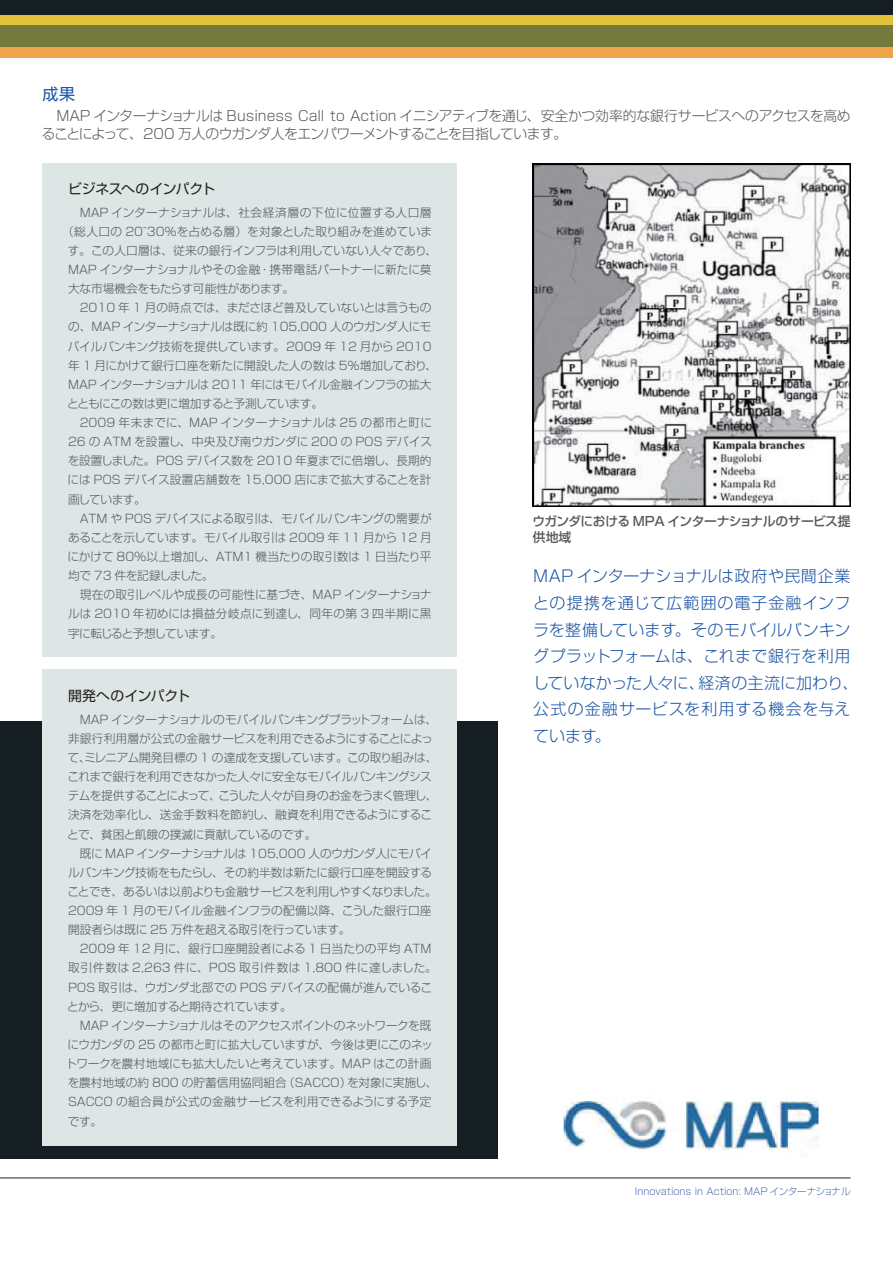
<style>
.page{position:relative;width:893px;height:1263px;background:#fff}
.page>*{position:absolute;margin:0;border:0;box-sizing:border-box;transform-origin:0 0}
.t1{font:300 15.9px/26.5px "Shin Go Pro";letter-spacing:.025em;color:#1c55a5}
.t2{font:15.9px "Shin Go Pro";color:#1c55a5}
.t3{font:300 13.8px/18.1px "Shin Go Pro";letter-spacing:-.035em;color:#57585a}
.t4{font:13.8px "Shin Go Pro";letter-spacing:-.015em;color:#231f20}
.t5{font:500 12.75px/15.9px "Shin Go Pro";letter-spacing:-.03em;color:#57585a}
.t6{font:300 11.7px/19.2px "Shin Go Pro";letter-spacing:-.01em;color:#57585a}
.t7{font:300 11.7px "Shin Go Pro";letter-spacing:-.03em;color:#57585a}
.t8{font:300 11.7px "Shin Go Pro";letter-spacing:.01em;color:#57585a}
.t9{font:300 11.7px "Shin Go Pro";letter-spacing:.03em;color:#57585a}
.t10{font:300 11.7px "Shin Go Pro";letter-spacing:.02em;color:#57585a}
.t11{font:300 11.7px "Shin Go Pro";letter-spacing:-.05em;color:#57585a}
.t12{font:300 11.7px "Shin Go Pro";letter-spacing:-.06em;color:#57585a}
.t13{font:300 9.6px "Shin Go Pro";color:#506bb3}
</style>
<div class="page">
<div style="left:0;top:0;width:893px;height:15px;background:#151f23"></div>
<div style="left:0;top:15px;width:893px;height:11px;background:#e3c23b"></div>
<div style="left:0;top:26px;width:893px;height:21px;background:#747a3e"></div>
<div style="left:0;top:47px;width:893px;height:10px;background:#eea44b"></div>
<hr style="left:0;top:1177px;width:850px;height:1px;background:#231f20">
<div style="left:0;top:721px;width:497px;height:438px;background:#151f23"></div>
<img style="left:533px;top:163px;width:317px;height:343px">
<img style="left:564px;top:1101px;width:255px;height:56px">
<div style="left:43px;top:163px;width:414px;height:493px;background:#dde6e5"></div>
<div style="left:43px;top:669px;width:414px;height:476px;background:#dde6e5"></div>
<h1 class="t2" style="left:43px;top:81px;width:34px">成果</h1>
<p class="t3" style="left:42px;top:105px;width:810px">　MAP インターナショナルは Business Call to Action イニシアティブを通じ、安全かつ効率的な銀行サービスへのアクセスを高めることによって、200 万人のウガンダ人をエンパワーメントすることを目指しています。</p>
<p class="t4" style="left:68px;top:177px;width:149px">ビジネスへのインパクト</p>
<p class="t9" style="left:68px;top:203px;width:365px">　MAP インターナショナルは、社会経済層の下位に位置する人口層</p>
<p class="t8" style="left:62px;top:222px;width:371px">（総人口の 20~30%を占める層）を対象とした取り組みを進めていま</p>
<p class="t6" style="left:68px;top:239px;width:371px">す。この人口層は、従来の銀行インフラは利用していない人々であり、</p>
<p class="t6" style="left:68px;top:259px;width:365px">MAP インターナショナルやその金融・携帯電話パートナーに新たに莫</p>
<p class="t6" style="left:68px;top:278px;width:228px">大な市場機会をもたらす可能性があります。</p>
<p class="t6" style="left:68px;top:297px;width:365px">　2010 年 1 月の時点では、まださほど普及していないとは言うもの</p>
<p class="t6" style="left:68px;top:316px;width:365px">の、MAP インターナショナルは既に約 105,000 人のウガンダ人にモ</p>
<p class="t6" style="left:68px;top:335px;width:365px">バイルバンキング技術を提供しています。2009 年 12 月から 2010</p>
<p class="t6" style="left:68px;top:354px;width:371px">年 1 月にかけて銀行口座を新たに開設した人の数は 5%増加しており、</p>
<p class="t7" style="left:68px;top:375px;width:365px">MAP インターナショナルは 2011 年にはモバイル金融インフラの拡大</p>
<p class="t11" style="left:67px;top:394px;width:257px">とともにこの数は更に増加すると予測しています。</p>
<p class="t6" style="left:68px;top:412px;width:366px">　2009 年末までに、MAP インターナショナルは 25 の都市と町に</p>
<p class="t6" style="left:68px;top:431px;width:366px">26 の ATM を設置し、中央及び南ウガンダに 200 の POS デバイス</p>
<p class="t6" style="left:68px;top:450px;width:365px">を設置しました。POS デバイス数を 2010 年夏までに倍増し、長期的</p>
<p class="t6" style="left:68px;top:469px;width:365px">には POS デバイス設置店舗数を 15,000 店にまで拡大することを計</p>
<p class="t6" style="left:68px;top:488px;width:79px">画しています。</p>
<p class="t6" style="left:68px;top:507px;width:365px">　ATM や POS デバイスによる取引は、モバイルバンキングの需要が</p>
<p class="t6" style="left:68px;top:526px;width:365px">あることを示しています。モバイル取引は 2009 年 11 月から 12 月</p>
<p class="t6" style="left:68px;top:545px;width:365px">にかけて 80%以上増加し、ATM1 機当たりの取引数は 1 日当たり平</p>
<p class="t7" style="left:68px;top:566px;width:147px">均で 73 件を記録しました。</p>
<p class="t6" style="left:68px;top:584px;width:365px">　現在の取引レベルや成長の可能性に基づき、MAP インターナショナ</p>
<p class="t10" style="left:68px;top:604px;width:365px">ルは 2010 年初めには損益分岐点に到達し、同年の第 3 四半期に黒</p>
<p class="t12" style="left:68px;top:623px;width:156px">字に転じると予想しています。</p>
<p class="t4" style="left:68px;top:684px;width:124px">開発へのインパクト</p>
<p class="t6" style="left:65px;top:708px;width:374px">　MAP インターナショナルのモバイルバンキングプラットフォームは、非銀行利用層が公式の金融サービスを利用できるようにすることによって、ミレニアム開発目標の 1 の達成を支援しています。この取り組みは、これまで銀行を利用できなかった人々に安全なモバイルバンキングシステムを提供することによって、こうした人々が自身のお金をうまく管理し、決済を効率化し、送金手数料を節約し、融資を利用できるようにすることで、貧困と飢餓の撲滅に貢献しているのです。<br>　既に MAP インターナショナルは 105,000 人のウガンダ人にモバイルバンキング技術をもたらし、その約半数は新たに銀行口座を開設することでき、あるいは以前よりも金融サービスを利用しやすくなりました。2009 年 1 月のモバイル金融インフラの配備以降、こうした銀行口座開設者らは既に 25 万件を超える取引を行っています。<br>　2009 年 12 月に、銀行口座開設者による 1 日当たりの平均 ATM取引件数は 2,263 件に、POS 取引件数は 1,800 件に達しました。POS 取引は、ウガンダ北部での POS デバイスの配備が進んでいることから、更に増加すると期待されています。<br>　MAP インターナショナルはそのアクセスポイントのネットワークを既にウガンダの 25 の都市と町に拡大していますが、今後は更にこのネットワークを農村地域にも拡大したいと考えています。MAP はこの計画を農村地域の約 800 の貯蓄信用協同組合（SACCO）を対象に実施し、SACCO の組合員が公式の金融サービスを利用できるようにする予定です。</p>
<p class="t5" style="left:532px;top:512px;width:319px">ウガンダにおける MPA インターナショナルのサービス提供地域</p>
<h1 class="t1" style="left:533px;top:561px;width:327px">MAP インターナショナルは政府や民間企業との提携を通じて広範囲の電子金融インフラを整備しています。そのモバイルバンキングプラットフォームは、これまで銀行を利用していなかった人々に、経済の主流に加わり、公式の金融サービスを利用する機会を与えています。</h1>
<p class="t13" style="left:635px;top:1183px;width:217px">Innovations in Action: MAP インターナショナル</p>
</div>
